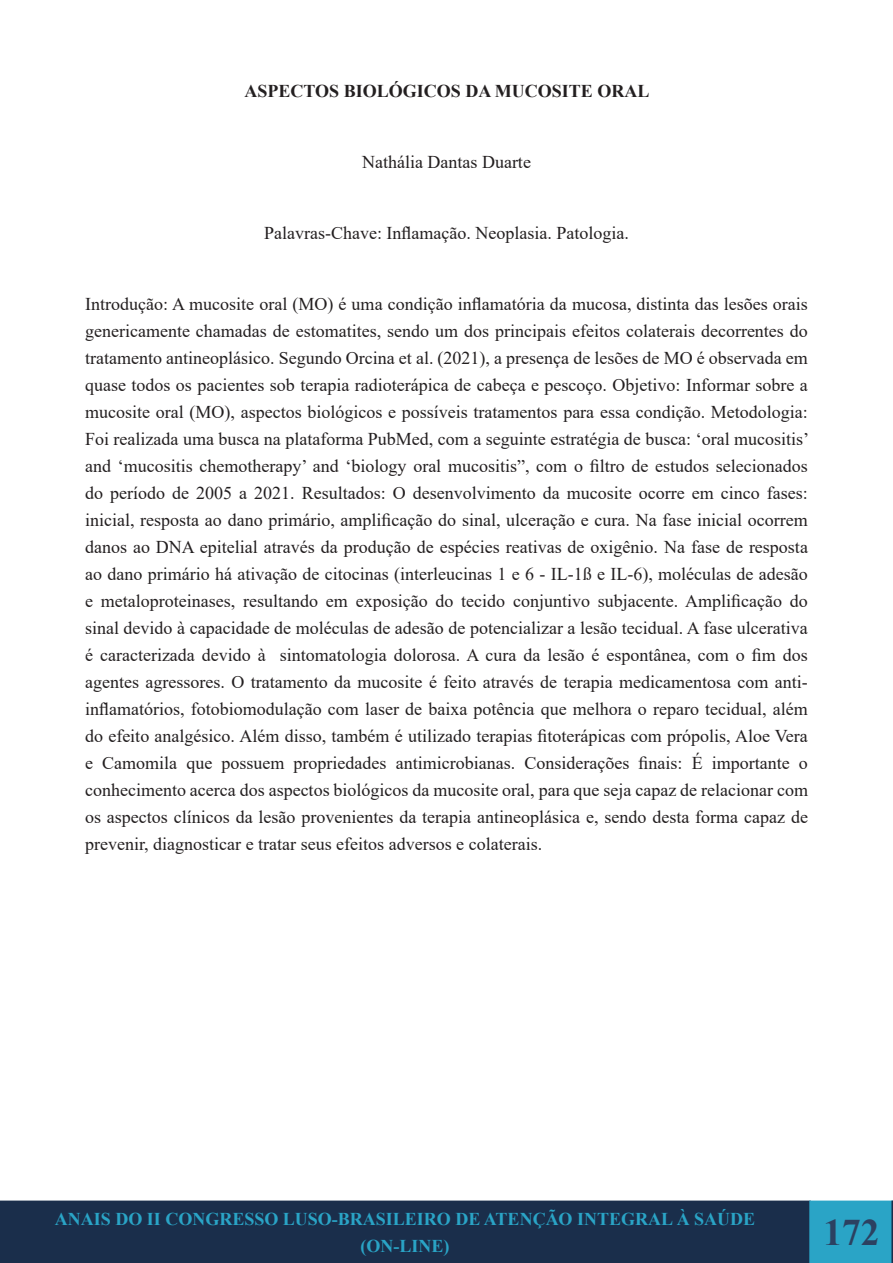
<style>
.page{position:relative;width:893px;height:1263px;background:#fff}
.page>*{position:absolute;margin:0;border:0;box-sizing:border-box;transform-origin:0 0}
.t1{font:700 37.5px "Times New Roman";color:#2c4161}
.t2{font:18px/27px "Times New Roman";color:#231f20;text-align:justify}
.t3{font:700 18px/26.5px "Times New Roman";color:#2aa4c6;text-align:center}
.t4{font:700 18px "Times New Roman";color:#231f20}
</style>
<div class="page">
<div style="left:0;top:1201px;width:810px;height:62px;background:#1a2e4b"></div>
<div style="left:0;top:1200px;width:811px;height:63px;border:2px solid #1a2e4b"></div>
<div style="left:810px;top:1201px;width:83px;height:62px;background:#2aa4c6"></div>
<div style="left:809px;top:1200px;width:84px;height:63px;border:2px solid #2aa4c6"></div>
<svg style="left:891px;top:1200px;width:2px;height:63px"></svg>
<p class="t4" style="left:245px;top:78px;width:406px">ASPECTOS BIOLÓGICOS DA MUCOSITE ORAL</p>
<p class="t2" style="left:362px;top:148px;width:170px">Nathália Dantas Duarte</p>
<p class="t2" style="left:264px;top:219px;width:366px">Palavras-Chave: Inflamação. Neoplasia. Patologia.</p>
<p class="t2" style="left:85px;top:290px;width:726px">Introdução: A mucosite oral (MO) é uma condição inflamatória da mucosa, distinta das lesões orais genericamente chamadas de estomatites, sendo um dos principais efeitos colaterais decorrentes do tratamento antineoplásico. Segundo Orcina et al. (2021), a presença de lesões de MO é observada em quase todos os pacientes sob terapia radioterápica de cabeça e pescoço. Objetivo: Informar sobre a mucosite oral (MO), aspectos biológicos e possíveis tratamentos para essa condição. Metodologia:<br>Foi realizada uma busca na plataforma PubMed, com a seguinte estratégia de busca: ‘oral mucositis’ and ‘mucositis chemotherapy’ and ‘biology oral mucositis”, com o filtro de estudos selecionados do período de 2005 a 2021. Resultados: O desenvolvimento da mucosite ocorre em cinco fases: inicial, resposta ao dano primário, amplificação do sinal, ulceração e cura. Na fase inicial ocorrem danos ao DNA epitelial através da produção de espécies reativas de oxigênio. Na fase de resposta ao dano primário há ativação de citocinas (interleucinas 1 e 6 - IL-1ß e IL-6), moléculas de adesão e metaloproteinases, resultando em exposição do tecido conjuntivo subjacente. Amplificação do sinal devido à capacidade de moléculas de adesão de potencializar a lesão tecidual. A fase ulcerativa é caracterizada devido à sintomatologia dolorosa. A cura da lesão é espontânea, com o fim dos agentes agressores. O tratamento da mucosite é feito através de terapia medicamentosa com anti&shy;inflamatórios, fotobiomodulação com laser de baixa potência que melhora o reparo tecidual, além do efeito analgésico. Além disso, também é utilizado terapias fitoterápicas com própolis, Aloe Vera e Camomila que possuem propriedades antimicrobianas. Considerações finais: É importante o conhecimento acerca dos aspectos biológicos da mucosite oral, para que seja capaz de relacionar com os aspectos clínicos da lesão provenientes da terapia antineoplásica e, sendo desta forma capaz de prevenir, diagnosticar e tratar seus efeitos adversos e colaterais.</p>
<p class="t3" style="left:55px;top:1205px;width:702px">ANAIS DO II CONGRESSO LUSO-BRASILEIRO DE ATENÇÃO INTEGRAL À SAÚDE (ON-LINE)</p>
<h1 class="t1" style="left:823px;top:1205px;width:58px">172</h1>
</div>
